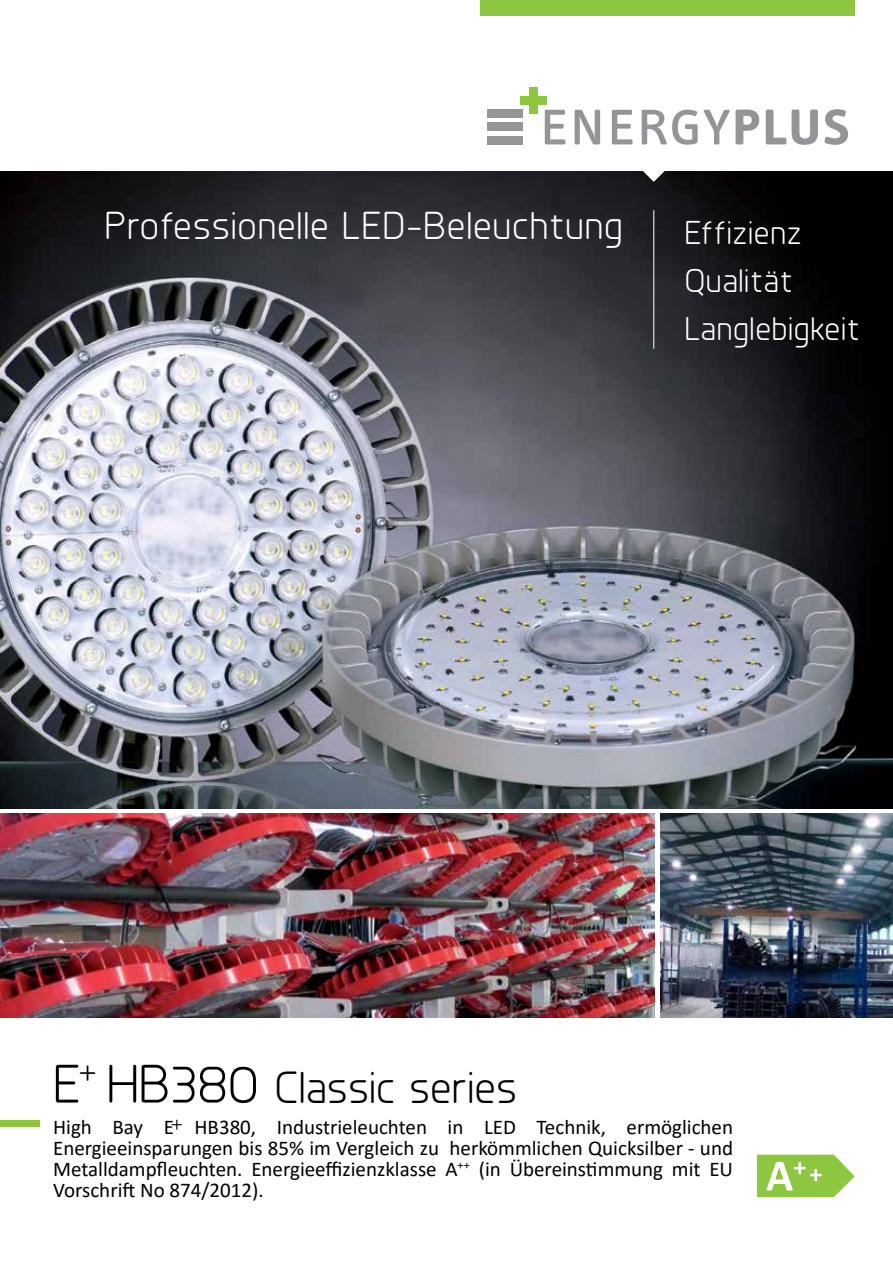
<style>
.page{position:relative;width:893px;height:1263px;background:#fff}
.page>*{position:absolute;margin:0;border:0;box-sizing:border-box;transform-origin:0 0}
.t1{font:45px "Planer";color:#000}
.t2{font:39px "Planer";letter-spacing:.02em;color:#fff}
.t3{font:33px/47.8px "Planer";letter-spacing:.02em;color:#fff}
.t4{font:31.5px "Planer";color:#000}
.t5{font:21px/21px "Calibri";color:#000;text-align:justify}
.t6{font:21px "Planer";color:#000}
.s1{font-size:54px}
</style>
<div class="page">
<img style="left:0;top:171px;width:893px;height:637px">
<div style="left:480px;top:0;width:375px;height:16px;background:#8dc63f"></div>
<svg style="left:632px;top:171px;width:43px;height:11px"></svg>
<div style="left:0;top:1120px;width:39px;height:7px;background:#8dc63f"></div>
<hr style="left:653px;top:210px;width:1px;height:139px;background:#fff">
<div style="left:487px;top:109px;width:35px;height:9px;background:#939598"></div>
<div style="left:487px;top:122px;width:35px;height:9px;background:#939598"></div>
<div style="left:487px;top:136px;width:35px;height:9px;background:#939598"></div>
<div style="left:520px;top:96px;width:27px;height:9px;background:#8dc63f"></div>
<div style="left:529px;top:87px;width:9px;height:27px;background:#8dc63f"></div>
<svg style="left:545px;top:110px;width:20px;height:34px"></svg>
<svg style="left:575px;top:110px;width:25px;height:34px"></svg>
<svg style="left:612px;top:110px;width:20px;height:34px"></svg>
<svg style="left:642px;top:110px;width:56px;height:35px"></svg>
<svg style="left:704px;top:110px;width:26px;height:34px"></svg>
<svg style="left:736px;top:110px;width:23px;height:34px"></svg>
<svg style="left:766px;top:110px;width:20px;height:34px"></svg>
<svg style="left:792px;top:110px;width:26px;height:35px"></svg>
<svg style="left:824px;top:109px;width:24px;height:36px"></svg>
<img style="left:0;top:813px;width:655px;height:204px">
<svg style="left:757px;top:1154px;width:98px;height:43px"></svg>
<img style="left:660px;top:813px;width:233px;height:204px">
<h2 class="t2" style="left:105px;top:203px;width:519px">Professionelle LED-Beleuchtung</h2>
<h3 class="t3" style="left:685px;top:209px;width:176px">Effizienz<br>Qualität<br>Langlebigkeit</h3>
<h1 class="t1" style="left:53px;top:1060px;width:466px"><span class="s1">E HB380</span> Classic series</h1>
<h3 class="t4" style="left:78px;top:1051px;width:20px">+</h3>
<p class="t6" style="left:171px;top:1110px;width:14px">+</p>
<p class="t5" style="left:53px;top:1116px;width:681px">High Bay E HB380, Industrieleuchten in LED Technik, ermöglichen Energieeinsparungen bis 85% im Vergleich zu herkömmlichen Quicksilber - und Metalldampfleuchten. Energieeffizienzklasse A<sup>++</sup> (in Übereinstimmung mit EU Vorschrift No 874/2012).</p>
</div>
